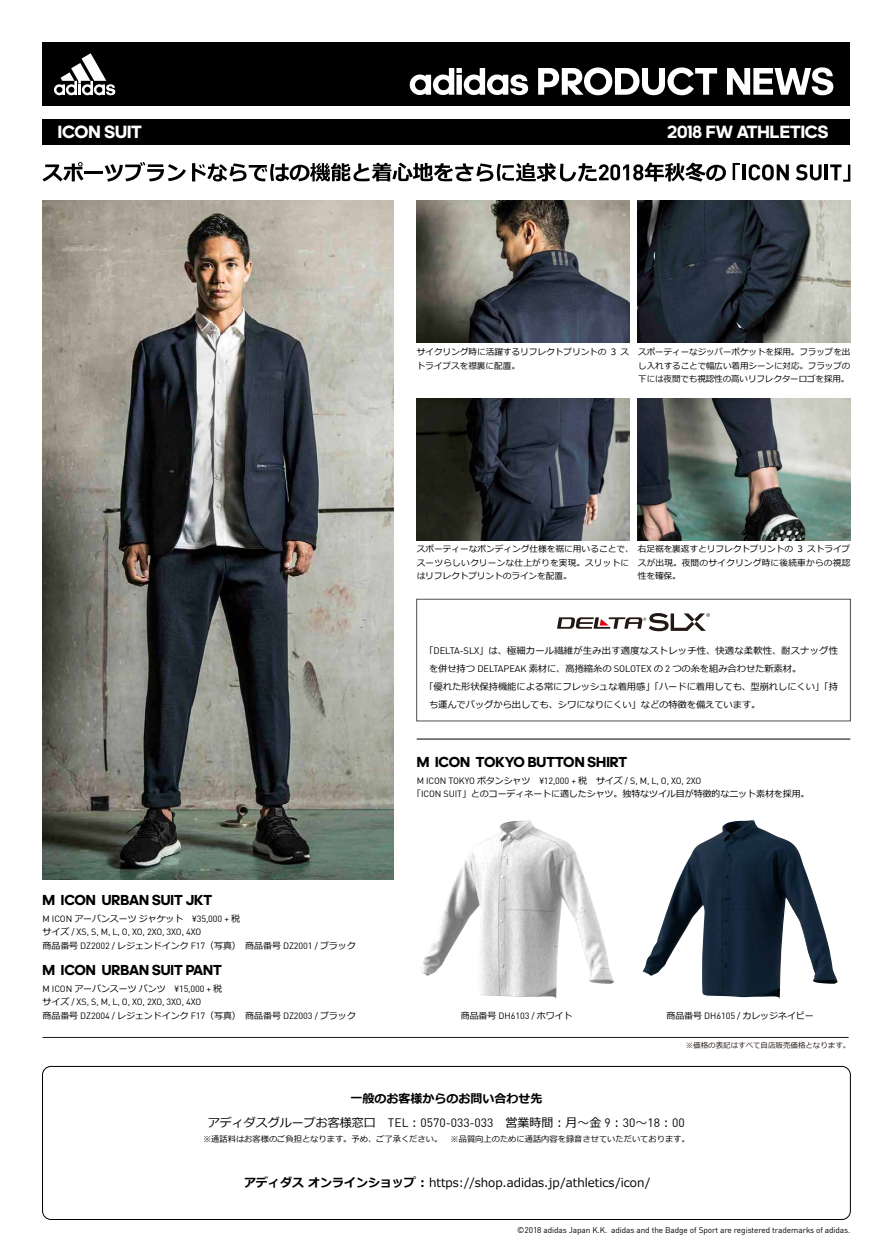
<style>
.page{position:relative;width:888px;height:1260px;background:#fff}
.page>*{position:absolute;margin:0;border:0;box-sizing:border-box;transform-origin:0 0}
.t1{font:700 18px "adineue PRO";color:#fff}
.t2{font:700 14.7px "adineue PRO";color:#000}
.t3{font:12px/24px "Meiryo";color:#000;text-align:center}
.t4{font:9.3px "Meiryo";letter-spacing:-.01em;color:#000}
.t5{font:9.3px "Meiryo";letter-spacing:.02em;color:#000}
.t6{font:9px "Meiryo";letter-spacing:-.01em;color:#000}
.t7{font:9px/13.5px "Adihaus DIN";letter-spacing:-.01em;color:#000}
.t8{font:8.7px/13.5px "Meiryo";letter-spacing:-.01em;color:#000;text-align:justify}
.t9{font:8.25px "Adihaus DIN";letter-spacing:-.01em;color:#000}
.t10{font:8.25px "Meiryo";color:#000}
.t11{font:7.5px "Meiryo";color:#231815}
.s1{font-family:"Adihaus DIN"}
.s2{font-family:"Meiryo"}
.s3{font-weight:700}
</style>
<div class="page">
<hr style="left:43px;top:1037px;width:806px;height:1px;background:#231815">
<div style="left:43px;top:119px;width:807px;height:25px;background:#000"></div>
<div style="left:43px;top:42px;width:807px;height:64px;background:#000"></div>
<svg style="left:54px;top:53px;width:61px;height:42px"></svg>
<svg style="left:410px;top:68px;width:118px;height:27px"></svg>
<svg style="left:538px;top:67px;width:179px;height:28px"></svg>
<svg style="left:727px;top:67px;width:106px;height:28px"></svg>
<svg style="left:43px;top:162px;width:41px;height:20px"></svg>
<hr style="left:85px;top:171px;width:18px;height:3px;background:#000">
<svg style="left:105px;top:162px;width:81px;height:20px"></svg>
<svg style="left:192px;top:163px;width:534px;height:19px"></svg>
<svg style="left:733px;top:163px;width:7px;height:17px"></svg>
<hr style="left:743px;top:164px;width:3px;height:16px;background:#000">
<svg style="left:749px;top:164px;width:40px;height:16px"></svg>
<svg style="left:796px;top:164px;width:26px;height:16px"></svg>
<hr style="left:825px;top:164px;width:3px;height:16px;background:#000">
<svg style="left:830px;top:164px;width:20px;height:18px"></svg>
<img style="left:43px;top:201px;width:351px;height:678px">
<img style="left:417px;top:201px;width:212px;height:141px">
<img style="left:638px;top:201px;width:212px;height:142px">
<img style="left:638px;top:398px;width:212px;height:142px">
<img style="left:417px;top:398px;width:212px;height:142px">
<hr style="left:417px;top:739px;width:433px;height:1px;background:#000">
<img style="left:421px;top:820px;width:167px;height:179px">
<img style="left:643px;top:820px;width:148px;height:179px">
<svg style="left:557px;top:613px;width:153px;height:18px"></svg>
<div style="left:416px;top:599px;width:435px;height:122px;border:1px solid #4d4d4d"></div>
<div style="left:42px;top:1066px;width:809px;height:154px;border:1px solid #000;border-radius:9px"></div>
<h1 class="t1" style="left:58px;top:122px;width:86px">ICON SUIT</h1>
<h1 class="t1" style="left:667px;top:122px;width:163px">2018 FW ATHLETICS</h1>
<p class="t8" style="left:417px;top:346px;width:214px">サイクリング時に活躍するリフレクトプリントの 3 ストライプスを襟裏に配置。</p>
<p class="t8" style="left:638px;top:346px;width:214px">スポーティーなジッパーポケットを採用。フラップを出し入れすることで幅広い着用シーンに対応。フラップの下には夜間でも視認性の高いリフレクターロゴを採用。</p>
<p class="t8" style="left:417px;top:543px;width:219px;text-align:left">スポーティーなボンディング仕様を裾に用いることで、スーツらしいクリーンな仕上がりを実現。スリットにはリフレクトプリントのラインを配置。</p>
<p class="t8" style="left:638px;top:543px;width:214px">右足裾を裏返すとリフレクトプリントの 3 ストライプスが出現。夜間のサイクリング時に後続車からの視認性を確保。</p>
<p class="t5" style="left:424px;top:645px;width:415px">「<span class="s1">DELTA-SLX</span>」は、極細カール繊維が生み出す適度なストレッチ性、快適な柔軟性、耐スナッグ性</p>
<p class="t4" style="left:429px;top:663px;width:374px">を併せ持つ <span class="s1">DELTAPEAK</span> 素材に、高捲縮糸の <span class="s1">SOLOTEX</span> の <span class="s1">2</span> つの糸を組み合わせた新素材。</p>
<p class="t4" style="left:424px;top:681px;width:415px">「優れた形状保持機能による常にフレッシュな着用感」「ハードに着用しても、型崩れしにくい」「持</p>
<p class="t4" style="left:429px;top:699px;width:333px">ち運んでバッグから出しても、シワになりにくい」などの特徴を備えています。</p>
<h2 class="t2" style="left:43px;top:892px;width:171px">M ICON URBAN SUIT JKT</h2>
<p class="t6" style="left:43px;top:913px;width:199px"><span class="s1">M ICON</span> アーバンスーツジャケット　<span class="s1">¥35,000 +</span> 税</p>
<p class="t7" style="left:43px;top:924px;width:160px"><span class="s2">サイズ</span> / XS, S, M, L, O, XO, 2XO, 3XO, 4XO</p>
<p class="t6" style="left:43px;top:940px;width:315px">商品番号 <span class="s1">DZ2002 /</span> レジェンドインク <span class="s1">F17</span>（写真）商品番号 <span class="s1">DZ2001 /</span> ブラック</p>
<h2 class="t2" style="left:43px;top:962px;width:181px">M ICON URBAN SUIT PANT</h2>
<p class="t7" style="left:43px;top:981px;width:181px">M ICON <span class="s2">アーバンスーツパンツ　</span>¥15,000 + <span class="s2">税サイズ</span> / XS, S, M, L, O, XO, 2XO, 3XO, 4XO</p>
<p class="t6" style="left:43px;top:1010px;width:315px">商品番号 <span class="s1">DZ2004 /</span> レジェンドインク <span class="s1">F17</span>（写真）商品番号 <span class="s1">DZ2003 /</span> ブラック</p>
<h2 class="t2" style="left:417px;top:753px;width:212px">M ICON TOKYO BUTTON SHIRT</h2>
<p class="t7" style="left:417px;top:773px;width:286px">M ICON TOKYO <span class="s2">ボタンシャツ　</span>¥12,000 + <span class="s2">税　サイズ</span> / S, M, L, O, XO, 2XO</p>
<p class="t6" style="left:412px;top:789px;width:399px">「<span class="s1">ICON SUIT</span>」とのコーディネートに適したシャツ。独特なツイル目が特徴的なニット素材を採用。</p>
<p class="t6" style="left:461px;top:1011px;width:113px">商品番号 <span class="s1">DH6103 /</span> ホワイト</p>
<p class="t6" style="left:666px;top:1011px;width:149px">商品番号 <span class="s1">DH6105 /</span> カレッジネイビー</p>
<p class="t11" style="left:686px;top:1041px;width:166px">※価格の表記はすべて自店販売価格となります。</p>
<h3 class="t3" style="left:208px;top:1087px;width:479px"><span class="s3">一般のお客様からのお問い合わせ先<br></span>アディダスグループお客様窓口　<span class="s1">TEL</span>：<span class="s1">0570-033-033</span>　営業時間：月～金 <span class="s1">9</span>：<span class="s1">30</span>～<span class="s1">18</span>：<span class="s1">00</span></h3>
<p class="t10" style="left:203px;top:1134px;width:488px">※通話料はお客様のご負担となります。予め、ご了承ください。　※品質向上のために通話内容を録音させていただいております。</p>
<h3 class="t3" style="left:244px;top:1170px;width:408px"><span class="s3">アディダス オンラインショップ :</span> https://shop.adidas.jp/athletics/icon/</h3>
<p class="t9" style="left:517px;top:1223px;width:335px">©2018 adidas Japan K.K. adidas and the Badge of Sport are registered trademarks of adidas.</p>
</div>
